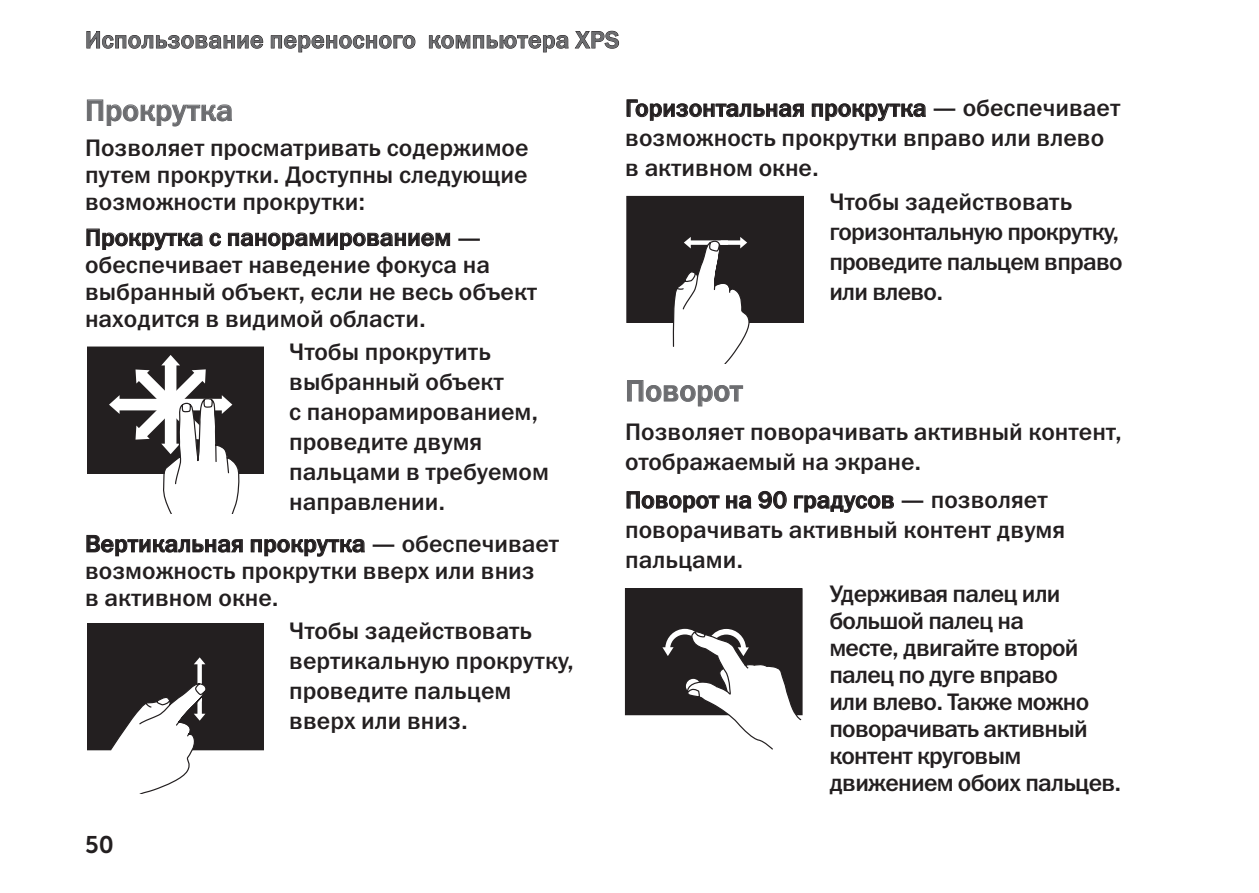
<style>
.page{position:relative;width:1259px;height:893px;background:#fff}
.page>*{position:absolute;margin:0;border:0;box-sizing:border-box;transform-origin:0 0}
.t1{font:30px "Franklin Gothic Medium C";color:#6c6d70}
.t2{font:24px/30px "Franklin Gothic Medium C";color:#231f20}
.t3{font:24px/27px "Franklin Gothic Medium C";letter-spacing:-.03em;color:#231f20}
.t4{font:24px "Franklin Gothic Medium C";letter-spacing:.01em;color:#6c6d70}
.t5{font:24px "Museo Sans For Dell 700";color:#231f20}
</style>
<div class="page">
<svg style="left:86px;top:31px;width:177px;height:18px"></svg>
<svg style="left:271px;top:35px;width:144px;height:18px"></svg>
<svg style="left:429px;top:35px;width:139px;height:18px"></svg>
<svg style="left:574px;top:31px;width:45px;height:18px"></svg>
<svg style="left:87px;top:99px;width:145px;height:27px"></svg>
<svg style="left:86px;top:228px;width:117px;height:22px"></svg>
<svg style="left:209px;top:232px;width:12px;height:14px"></svg>
<svg style="left:228px;top:232px;width:222px;height:18px"></svg>
<div style="left:87px;top:347px;width:177px;height:126px;background:#231f20"></div>
<svg style="left:109px;top:355px;width:132px;height:159px"></svg>
<svg style="left:86px;top:535px;width:157px;height:21px"></svg>
<svg style="left:251px;top:539px;width:114px;height:18px"></svg>
<div style="left:87px;top:624px;width:177px;height:126px;background:#231f20"></div>
<svg style="left:110px;top:657px;width:99px;height:136px"></svg>
<svg style="left:626px;top:99px;width:178px;height:22px"></svg>
<svg style="left:811px;top:103px;width:115px;height:18px"></svg>
<div style="left:627px;top:196px;width:176px;height:126px;background:#231f20"></div>
<div style="left:626px;top:196px;width:177px;height:127px;border:1px solid #231f20"></div>
<svg style="left:672px;top:237px;width:78px;height:126px"></svg>
<svg style="left:627px;top:380px;width:116px;height:27px"></svg>
<svg style="left:626px;top:491px;width:94px;height:22px"></svg>
<svg style="left:726px;top:495px;width:25px;height:14px"></svg>
<svg style="left:758px;top:491px;width:29px;height:18px"></svg>
<svg style="left:794px;top:495px;width:100px;height:18px"></svg>
<div style="left:625px;top:589px;width:177px;height:126px;background:#231f20"></div>
<svg style="left:662px;top:588px;width:140px;height:162px"></svg>
<p class="t4" style="left:85px;top:26px;width:536px">Использование переносного компьютера XPS</p>
<p class="t1" style="left:85px;top:94px;width:149px">Прокрутка</p>
<p class="t2" style="left:85px;top:134px;width:445px;line-height:27px;text-align:justify">Позволяет просматривать содержимое путем прокрутки. Доступны следующие возможности прокрутки:</p>
<p class="t2" style="left:85px;top:224px;width:454px;line-height:27px">Прокрутка с панорамированием — обеспечивает наведение фокуса на выбранный объект, если не весь объект находится в видимой области.</p>
<p class="t2" style="left:289px;top:336px;width:261px">Чтобы прокрутить выбранный объект<br>с панорамированием, проведите двумя пальцами в требуемом направлении.</p>
<p class="t2" style="left:85px;top:530px;width:476px;line-height:27px">Вертикальная прокрутка — обеспечивает возможность прокрутки вверх или вниз<br>в активном окне.</p>
<p class="t2" style="left:289px;top:616px;width:286px">Чтобы задействовать вертикальную прокрутку, проведите пальцем вверх или вниз.</p>
<p class="t5" style="left:85px;top:831px;width:30px">50</p>
<p class="t2" style="left:625px;top:93px;width:497px">Горизонтальная прокрутка — обеспечивает возможность прокрутки вправо или влево в активном окне.</p>
<p class="t3" style="left:829px;top:186px;width:295px;line-height:30px">Чтобы задействовать горизонтальную прокрутку, проведите пальцем вправо или влево.</p>
<p class="t1" style="left:625px;top:374px;width:119px">Поворот</p>
<p class="t2" style="left:625px;top:416px;width:498px">Позволяет поворачивать активный контент, отображаемый на экране.</p>
<p class="t2" style="left:625px;top:485px;width:442px">Поворот на 90 градусов — позволяет поворачивать активный контент двумя пальцами.</p>
<p class="t3" style="left:829px;top:580px;width:293px">Удерживая палец или большой палец на<br>месте, двигайте второй палец по дуге вправо<br>или влево. Также можно поворачивать активный контент круговым движением обоих пальцев.</p>
</div>
